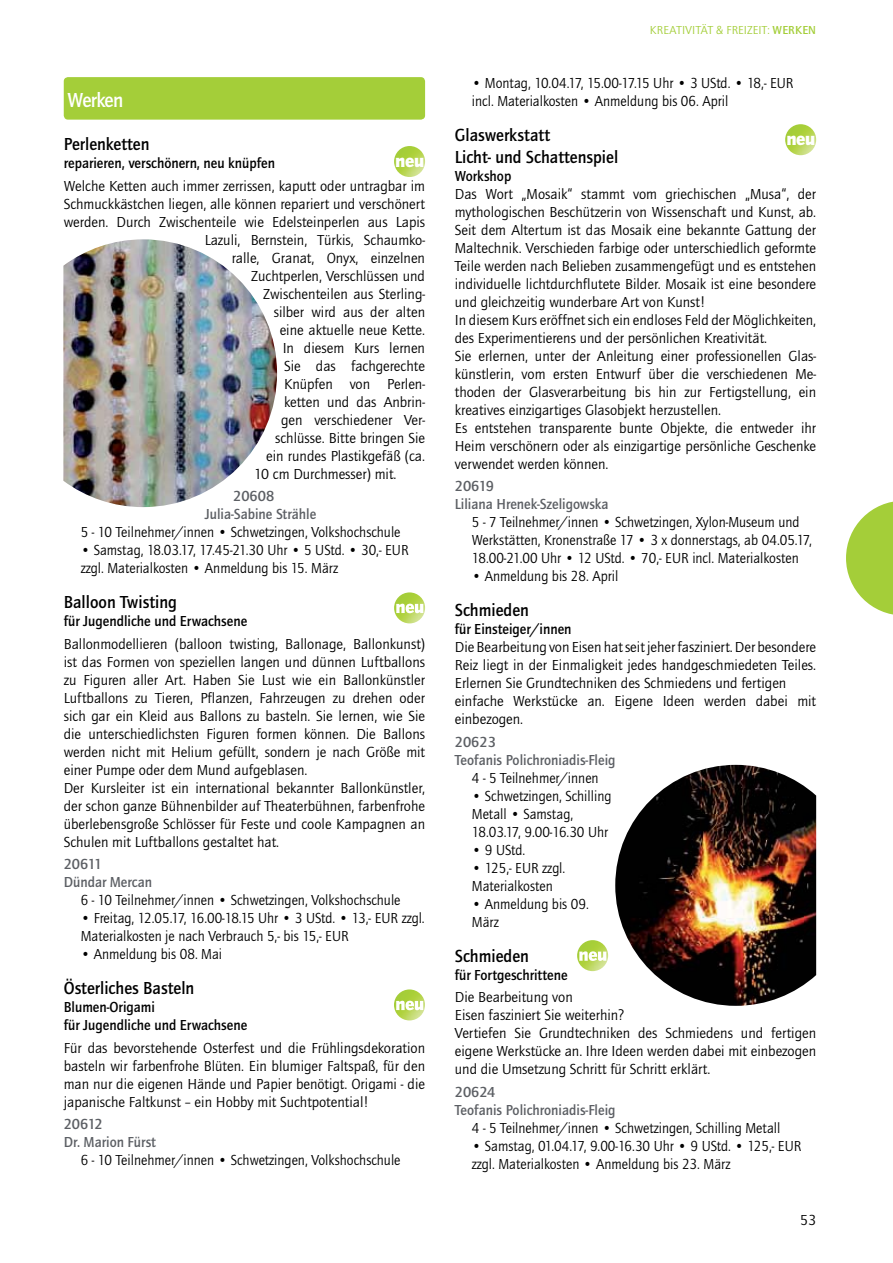
<style>
.page{position:relative;width:893px;height:1263px;background:#fff}
.page>*{position:absolute;margin:0;border:0;box-sizing:border-box;transform-origin:0 0}
.t1{font:700 21px "Quay Itc T";letter-spacing:-.035em;color:#fff;scale:.95 1}
.t2{font:900 18.75px "Quay Itc T";letter-spacing:-.02em;color:#fff}
.t3{font:700 18px/21.6px "Quay Itc T";color:#000;scale:.95 1}
.t4{font:15px/18px "Quay Itc T";color:#000}
.t5{font:15px/18px "Quay Itc T";color:#000;scale:.95 1}
.t6{font:700 15px/18px "Quay Itc T";color:#5c5f64}
.t7{font:700 15px/18px "Quay Itc T";color:#000;scale:.95 1}
.t8{font:12px "Quay Itc T";letter-spacing:.01em;color:#a4ce39}
.s1{font-weight:700}
</style>
<div class="page">
<div style="left:64px;top:77px;width:361px;height:43px;background:#a4ce39;border-radius:4px"></div>
<svg style="left:846px;top:501px;width:47px;height:114px"></svg>
<img style="left:785px;top:124px;width:31px;height:31px;border-radius:50%">
<img style="left:394px;top:146px;width:31px;height:31px;border-radius:50%">
<img style="left:394px;top:592px;width:31px;height:31px;border-radius:50%">
<svg style="left:396px;top:604px;width:27px;height:9px"></svg>
<img style="left:394px;top:989px;width:31px;height:31px;border-radius:50%">
<svg style="left:396px;top:1001px;width:27px;height:9px"></svg>
<img style="left:63px;top:239px;width:214px;height:268px">
<img style="left:577px;top:940px;width:31px;height:31px;border-radius:50%">
<svg style="left:579px;top:951px;width:27px;height:10px"></svg>
<img style="left:615px;top:765px;width:201px;height:241px">
<h1 class="t1" style="left:68px;top:91px;width:60px">Werken</h1>
<p class="t3" style="left:64px;top:135px;width:92px">Perlenketten</p>
<p class="t7" style="left:64px;top:155px;width:224px">reparieren, verschönern, neu knüpfen</p>
<p class="t4" style="left:64px;top:178px;width:363px">Welche Ketten auch immer zerrissen, kaputt oder untragbar im</p>
<p class="t4" style="left:64px;top:196px;width:363px">Schmuckkästchen liegen, alle können repariert und verschönert</p>
<p class="t4" style="left:64px;top:214px;width:363px">werden. Durch Zwischenteile wie Edel steinperlen aus Lapis</p>
<p class="t4" style="left:205px;top:232px;width:222px">Lazuli, Bernstein, Türkis, Schaum ko-</p>
<p class="t4" style="left:232px;top:250px;width:195px">ralle, Granat, Onyx, einzelnen</p>
<p class="t4" style="left:251px;top:268px;width:175px">Zucht perlen, Ver schlüssen und</p>
<p class="t4" style="left:263px;top:286px;width:163px">Zwi schenteilen aus Ster ling-</p>
<p class="t4" style="left:274px;top:304px;width:153px">silber wird aus der al ten</p>
<p class="t4" style="left:280px;top:322px;width:147px">eine aktuelle neue Kette.</p>
<p class="t4" style="left:283px;top:340px;width:144px">In diesem Kurs ler nen</p>
<p class="t4" style="left:284px;top:358px;width:142px">Sie das fach ge rechte</p>
<p class="t4" style="left:284px;top:376px;width:142px">Knüp fen von Per len-</p>
<p class="t4" style="left:284px;top:394px;width:142px">ket ten und das An brin-</p>
<p class="t4" style="left:281px;top:412px;width:145px">gen verschiedener Ver-</p>
<p class="t4" style="left:275px;top:430px;width:151px">schlüsse. Bitte bringen Sie</p>
<p class="t4" style="left:266px;top:448px;width:160px">ein rundes Plastikgefäß (ca.</p>
<p class="t4" style="left:254px;top:466px;width:144px">10 cm Durchmesser) mit.</p>
<p class="t6" style="left:205px;top:488px;width:113px;text-indent:28px">20608<br>Julia-Sabine Strähle</p>
<p class="t5" style="left:81px;top:524px;width:338px">5 - 10 Teilnehmer/innen • Schwetzingen, Volkshochschule</p>
<p class="t5" style="left:81px;top:542px;width:347px">• Samstag, 18.03.17, 17.45-21.30 Uhr • 5 UStd. • 30,- EUR zzgl. Materialkosten • Anmeldung bis 15. März</p>
<p class="t3" style="left:64px;top:592px;width:121px">Balloon Twisting</p>
<p class="t7" style="left:64px;top:613px;width:195px">für Jugendliche und Erwachsene</p>
<p class="t4" style="left:64px;top:636px;width:363px">Ballonmodellieren (balloon twisting, Ballonage, Ballonkunst) ist das Formen von speziellen langen und dünnen Luftballons zu Figuren aller Art. Haben Sie Lust wie ein Ballonkünstler Luftballons zu Tieren, Pflanzen, Fahrzeugen zu drehen oder sich gar ein Kleid aus Ballons zu basteln. Sie lernen, wie Sie die unterschiedlichsten Figuren formen können. Die Ballons werden nicht mit Helium gefüllt, sondern je nach Größe mit einer Pumpe oder dem Mund aufgeblasen.<br>Der Kursleiter ist ein international bekannter Ballonkünstler, der schon ganze Bühnenbilder auf Theaterbühnen, farbenfrohe überlebensgroße Schlösser für Feste und coole Kampagnen an Schulen mit Luftballons gestaltet hat.</p>
<p class="t6" style="left:64px;top:856px;width:90px">20611<br>Dündar Mercan</p>
<p class="t5" style="left:81px;top:892px;width:338px">6 - 10 Teilnehmer/innen • Schwetzingen, Volkshochschule</p>
<p class="t5" style="left:81px;top:910px;width:363px">• Freitag, 12.05.17, 16.00-18.15 Uhr • 3 UStd. • 13,- EUR zzgl.<br>Materialkosten je nach Verbrauch 5,- bis 15,- EUR</p>
<p class="t5" style="left:81px;top:946px;width:150px">• Anmeldung bis 08. Mai</p>
<p class="t3" style="left:64px;top:978px;width:139px">Österliches Basteln</p>
<p class="t7" style="left:64px;top:999px;width:195px">Blumen-Origami<br>für Jugendliche und Erwachsene</p>
<p class="t4" style="left:64px;top:1040px;width:363px;text-align:justify">Für das bevorstehende Osterfest und die Frühlingsdekoration basteln wir farbenfrohe Blüten. Ein blumiger Faltspaß, für den man nur die eigenen Hände und Papier benötigt. Origami - die japanische Faltkunst – ein Hobby mit Suchtpotential!</p>
<p class="t6" style="left:64px;top:1116px;width:94px">20612<br>Dr. Marion Fürst</p>
<p class="t5" style="left:81px;top:1152px;width:338px">6 - 10 Teilnehmer/innen • Schwetzingen, Volkshochschule</p>
<p class="t2" style="left:395px;top:149px;width:31px">neu</p>
<p class="t8" style="left:650px;top:25px;width:168px">KREATIVITÄT &amp; FREIZEIT: <span class="s1">WERKEN</span></p>
<p class="t5" style="left:472px;top:76px;width:340px">• Montag, 10.04.17, 15.00-17.15 Uhr • 3 UStd. • 18,- EUR incl. Materialkosten • Anmeldung bis 06. April</p>
<p class="t3" style="left:455px;top:126px;width:174px">Glaswerkstatt<br>Licht- und Schattenspiel</p>
<p class="t7" style="left:455px;top:168px;width:61px">Workshop</p>
<p class="t4" style="left:455px;top:186px;width:363px">Das Wort „Mosaik“ stammt vom griechischen „Musa“, der mythologischen Beschützerin von Wissenschaft und Kunst, ab.<br>Seit dem Altertum ist das Mosaik eine bekannte Gattung der Maltechnik. Verschieden farbige oder unterschiedlich geformte Teile werden nach Belieben zusammengefügt und es entstehen individuelle lichtdurchflutete Bilder. Mosaik ist eine besondere und gleichzeitig wunderbare Art von Kunst!<br>In diesem Kurs eröffnet sich ein endloses Feld der Möglichkeiten, des Experimentierens und der persönlichen Kreativität.<br>Sie erlernen, unter der Anleitung einer professionellen Glas&shy;künstlerin, vom ersten Entwurf über die verschiedenen Me&shy;thoden der Glasverarbeitung bis hin zur Fertigstellung, ein kreatives einzigartiges Glasobjekt herzustellen.<br>Es entstehen transparente bunte Objekte, die entweder ihr Heim verschönern oder als einzigartige persönliche Geschenke verwendet werden können.</p>
<p class="t6" style="left:455px;top:478px;width:155px">20619<br>Liliana Hrenek-Szeligowska</p>
<p class="t5" style="left:472px;top:515px;width:359px">5 - 7 Teilnehmer/innen • Schwetzingen, Xylon-Museum und<br>Werkstätten, Kronenstraße 17 • 3 x donnerstags, ab 04.05.17,<br>18.00-21.00 Uhr • 12 UStd. • 70,- EUR incl. Materialkosten</p>
<p class="t5" style="left:472px;top:569px;width:156px">• Anmeldung bis 28. April</p>
<p class="t3" style="left:455px;top:601px;width:80px">Schmieden</p>
<p class="t7" style="left:455px;top:621px;width:124px">für Einsteiger/innen</p>
<p class="t4" style="left:455px;top:640px;width:363px">Die Bearbeitung von Eisen hat seit jeher fasziniert. Der besondere Reiz liegt in der Einmaligkeit jedes handgeschmiedeten Teiles.<br>Erlernen Sie Grundtechniken des Schmiedens und fertigen einfache Werkstücke an. Eigene Ideen werden dabei mit einbezogen.</p>
<p class="t6" style="left:455px;top:734px;width:162px">20623<br>Teofanis Polichroniadis-Fleig</p>
<p class="t5" style="left:472px;top:770px;width:135px">4 - 5 Teilnehmer/innen</p>
<p class="t5" style="left:472px;top:788px;width:148px">• Schwetzingen, Schilling<br>Metall • Samstag,<br>18.03.17, 9.00-16.30 Uhr</p>
<p class="t5" style="left:472px;top:842px;width:58px">• 9 UStd.</p>
<p class="t5" style="left:472px;top:860px;width:100px">• 125,- EUR zzgl.<br>Materialkosten</p>
<p class="t5" style="left:472px;top:896px;width:125px">• Anmeldung bis 09.<br>März</p>
<p class="t3" style="left:455px;top:946px;width:80px">Schmieden</p>
<p class="t7" style="left:455px;top:967px;width:120px">für Fortgeschrittene</p>
<p class="t4" style="left:455px;top:990px;width:363px">Die Bearbeitung von<br>Eisen fasziniert Sie weiterhin?<br>Vertiefen Sie Grundtechniken des Schmiedens und fertigen eigene Werk stücke an. Ihre Ideen werden dabei mit einbezogen und die Umsetzung Schritt für Schritt erklärt.</p>
<p class="t6" style="left:455px;top:1084px;width:162px">20624<br>Teofanis Polichroniadis-Fleig</p>
<p class="t5" style="left:472px;top:1120px;width:326px">4 - 5 Teilnehmer/innen • Schwetzingen, Schilling Metall</p>
<p class="t5" style="left:472px;top:1138px;width:348px">• Samstag, 01.04.17, 9.00-16.30 Uhr • 9 UStd. • 125,- EUR zzgl. Materialkosten • Anmeldung bis 23. März</p>
<p class="t2" style="left:786px;top:128px;width:31px">neu</p>
<p class="t4" style="left:800px;top:1212px;width:17px">53</p>
</div>
